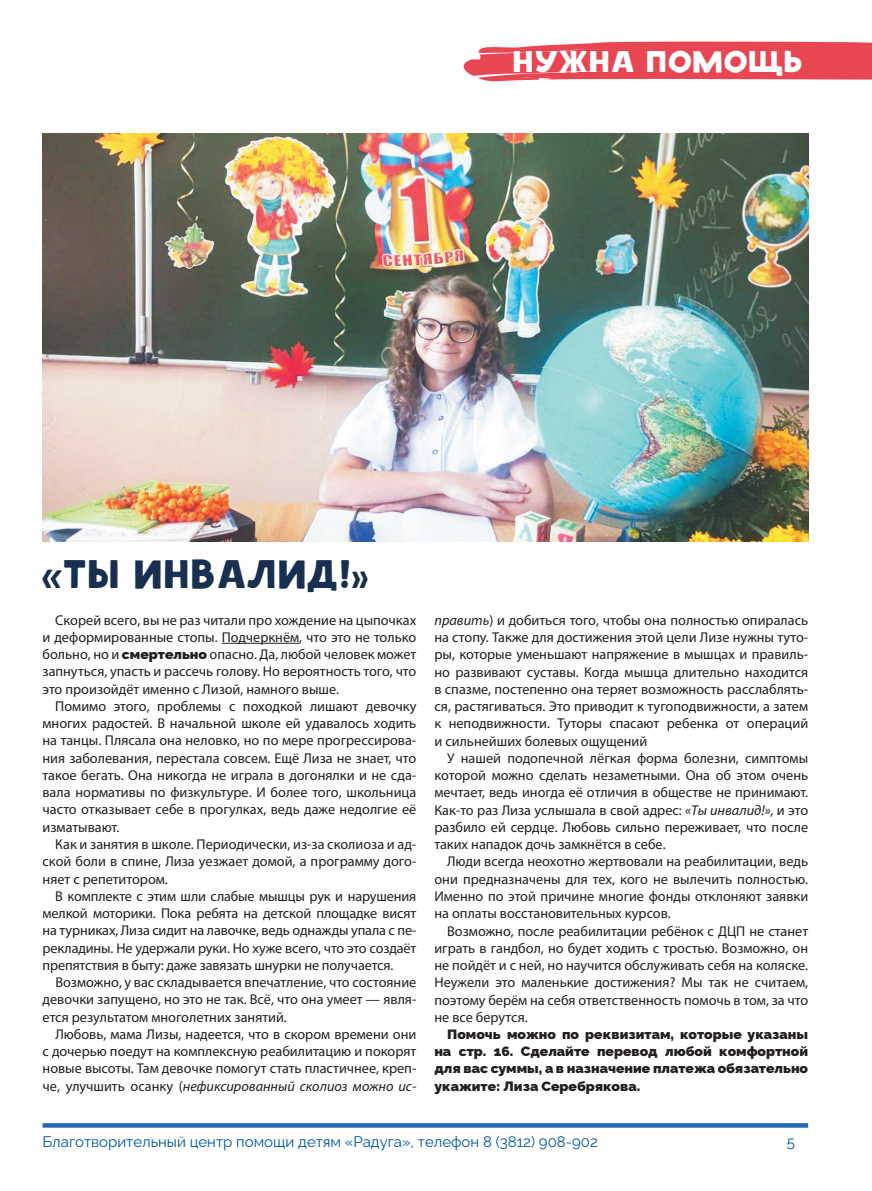
<style>
.page{position:relative;width:872px;height:1191px;background:#fff}
.page>*{position:absolute;margin:0;border:0;box-sizing:border-box;transform-origin:0 0}
.t1{font:43.5px "Shadow";color:#182f4f;scale:.93 1}
.t2{font:32.7px "Shadow";color:#fff}
.t3{font:15px "Raleway v 4020 Regular";color:#0155a7}
.t4{font:14.25px/17.2px "Myriad Pro";color:#231f20;text-align:justify}
.t5{font:13.5px/17.2px "Raleway v 4020 Black";color:#231f20;text-align:justify}
.s1{font-family:"Raleway v 4020 Black";font-size:13.5px}
.s2{font-style:italic}
</style>
<div class="page">
<svg style="left:43px;top:1123px;width:765px;height:4px;background:#2b6fb7"></svg>
<svg style="left:463px;top:41px;width:409px;height:40px;background:#ea5d68"></svg>
<hr style="left:222px;top:643px;width:77px;height:1px;background:#231f20">
<img style="left:43px;top:133px;width:765px;height:408px">
<h2 class="t2" style="left:514px;top:47px;width:350px">НУЖНАНА ПШОМОИ ПРОЕЩЬКТЫ</h2>
<h1 class="t1" style="left:43px;top:551px;width:354px">«Ты инвалид!»</h1>
<p class="t4" style="left:43px;top:611px;width:375px;text-indent:13px">Скорей всего, вы не раз читали про хождение на цыпочках и деформированные стопы. Подчеркнём, что это не только больно, но и <span class="s1">смертельно</span> опасно. Да, любой человек может запнуться, упасть и рассечь голову. Но вероятность того, что это произойдёт именно с Лизой, намного выше.</p>
<p class="t4" style="left:43px;top:697px;width:375px;text-indent:13px">Помимо этого, проблемы с походкой лишают девочку многих радостей. В начальной школе ей удавалось ходить на танцы. Плясала она неловко, но по мере прогрессирова‑ ния заболевания, перестала совсем. Ещё Лиза не знает, что такое бегать. Она никогда не играла в догонялки и не сда‑ вала нормативы по физкультуре. И более того, школьница часто отказывает себе в прогулках, ведь даже недолгие её изматывают.</p>
<p class="t4" style="left:43px;top:835px;width:375px;text-indent:13px">Как и занятия в школе. Периодически, из-за сколиоза и ад‑ ской боли в спине, Лиза уезжает домой, а программу дого‑ няет с репетитором.</p>
<p class="t4" style="left:43px;top:887px;width:375px;text-indent:13px">В комплекте с этим шли слабые мышцы рук и нарушения мелкой моторики. Пока ребята на детской площадке висят на турниках, Лиза сидит на лавочке, ведь однажды упала с пе‑ рекладины. Не удержали руки. Но хуже всего, что это создаёт препятствия в быту: даже завязать шнурки не получается.</p>
<p class="t4" style="left:43px;top:973px;width:375px;text-indent:13px">Возможно, у вас складывается впечатление, что состояние девочки запущено, но это не так. Всё, что она умеет — явля‑ ется результатом многолетних занятий.</p>
<p class="t4" style="left:43px;top:1025px;width:375px;text-indent:13px">Любовь, мама Лизы, надеется, что в скором времени они с дочерью поедут на комплексную реабилитацию и покорят новые высоты. Там девочке помогут стать пластичнее, креп‑ че, улучшить осанку (<span class="s2">нефиксированный сколиоз можно ис-</span></p>
<p class="t4" style="left:434px;top:611px;width:375px"><span class="s2">править</span>) и добиться того, чтобы она полностью опиралась на стопу. Также для достижения этой цели Лизе нужны туто‑ ры, которые уменьшают напряжение в мышцах и правиль‑ но развивают суставы. Когда мышца длительно находится в спазме, постепенно она теряет возможность расслаблять‑ ся, растягиваться. Это приводит к тугоподвижности, а затем к неподвижности. Туторы спасают ребенка от операций и сильнейших болевых ощущений</p>
<p class="t4" style="left:434px;top:749px;width:375px;text-indent:13px">У нашей подопечной лёгкая форма болезни, симптомы которой можно сделать незаметными. Она об этом очень мечтает, ведь иногда её отличия в обществе не принимают.<br>Как-то раз Лиза услышала в свой адрес: <span class="s2">«Ты инвалид!»</span>, и это разбило ей сердце. Любовь сильно переживает, что после таких нападок дочь замкнётся в себе.</p>
<p class="t4" style="left:434px;top:853px;width:375px;text-indent:13px">Люди всегда неохотно жертвовали на реабилитации, ведь они предназначены для тех, кого не вылечить полностью.<br>Именно по этой причине многие фонды отклоняют заявки на оплаты восстановительных курсов.</p>
<p class="t4" style="left:434px;top:922px;width:375px;text-indent:13px">Возможно, после реабилитации ребёнок с ДЦП не станет играть в гандбол, но будет ходить с тростью. Возможно, он не пойдёт и с ней, но научится обслуживать себя на коляске.<br>Неужели это маленькие достижения? Мы так не считаем, поэтому берём на себя ответственность помочь в том, за что не все берутся.</p>
<p class="t5" style="left:434px;top:1024px;width:375px;text-indent:13px">Помочь можно по реквизитам, которые указаны на стр. 16. Сделайте перевод любой комфортной для вас суммы, а в назначение платежа обязательно укажите: Лиза Серебрякова.</p>
<p class="t3" style="left:43px;top:1129px;width:557px">Благотворительный центр помощи детям «Радуга», телефон 8 (3812) 908-902</p>
<p class="t3" style="left:787px;top:1130px;width:10px">5</p>
</div>
